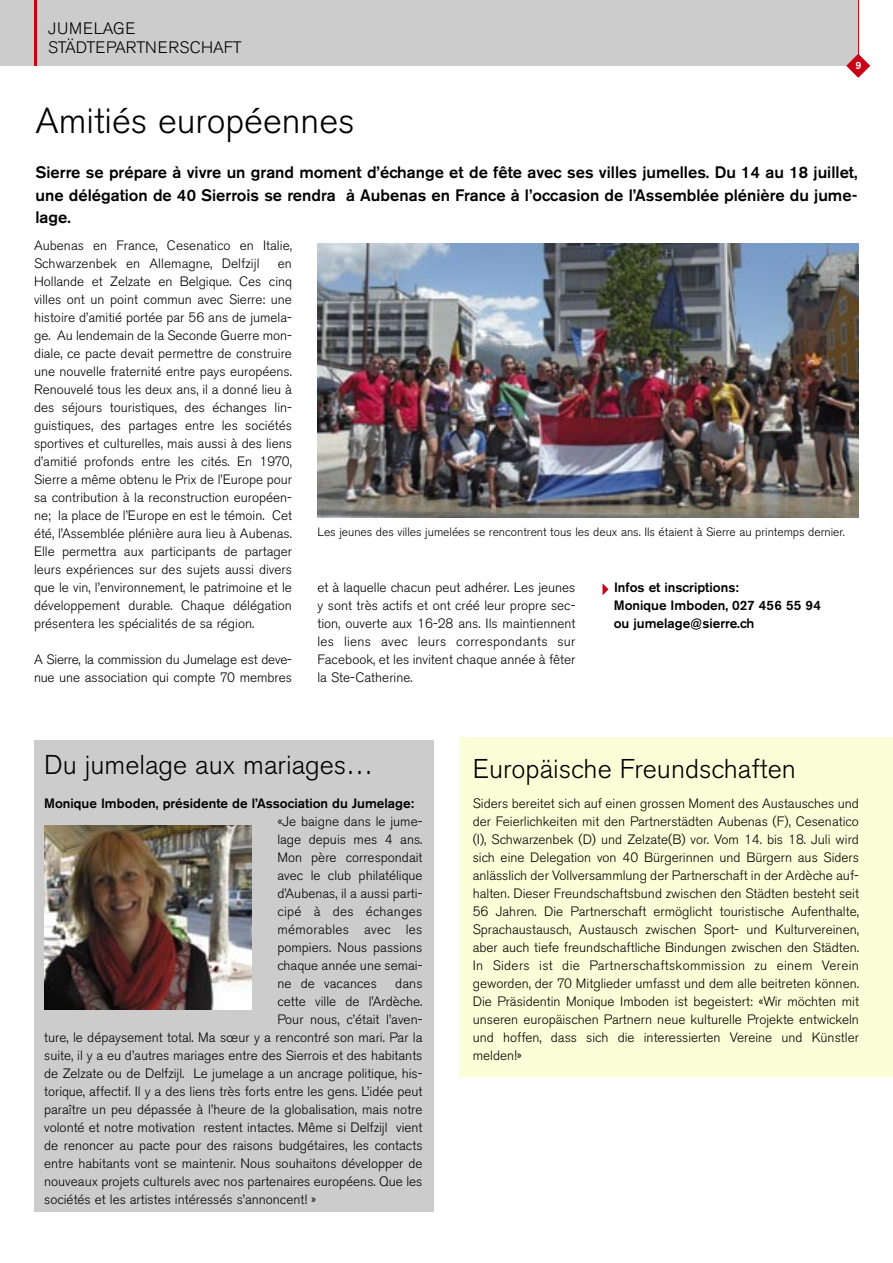
<style>
.page{position:relative;width:893px;height:1263px;background:#fff}
.page>*{position:absolute;margin:0;border:0;box-sizing:border-box;transform-origin:0 0}
.t1{font:300 36px "Akzidenz Grotesk BE";color:#000}
.t2{font:300 27px "Akzidenz Grotesk BE";color:#000}
.t3{font:500 16.5px/22.5px "Akzidenz Grotesk BE";color:#000;text-align:justify}
.t4{font:300 16.5px/19.5px "Akzidenz Grotesk BE";color:#000}
.t5{font:300 13.5px/18px "Akzidenz Grotesk BE";color:#000;text-align:justify}
.t6{font:500 13.5px/18px "Akzidenz Grotesk BE";color:#000}
.t7{font:300 12px "Akzidenz Grotesk BE";color:#000}
.t8{font:500 10.5px "Akzidenz Grotesk BE";color:#fff}
</style>
<div class="page">
<div style="left:34px;top:740px;width:400px;height:472px;background:#ccc"></div>
<div style="left:0;top:0;width:859px;height:66px;background:#ccc"></div>
<svg style="left:846px;top:54px;width:24px;height:24px"></svg>
<hr style="left:858px;top:0;width:1px;height:66px;background:#ca0016">
<svg style="left:602px;top:583px;width:6px;height:12px"></svg>
<img style="left:317px;top:244px;width:542px;height:273px">
<div style="left:459px;top:738px;width:434px;height:339px;background:#fbffd7"></div>
<hr style="left:34px;top:0;width:3px;height:66px;background:#ca0016">
<img style="left:45px;top:825px;width:207px;height:184px">
<p class="t4" style="left:48px;top:20px;width:195px">JUMELAGE<br>STÄDTEPARTNERSCHAFT</p>
<p class="t8" style="left:855px;top:62px;width:7px">9</p>
<h1 class="t1" style="left:36px;top:108px;width:321px">Amitiés européennes</h1>
<p class="t3" style="left:36px;top:163px;width:823px">Sierre se prépare à vivre un grand moment d’échange et de fête avec ses villes jumelles. Du 14 au 18 juillet, une délégation de 40 Sierrois se rendra à Aubenas en France à l’occasion de l’Assemblée plénière du jume&shy;lage.</p>
<p class="t5" style="left:34px;top:238px;width:259px">Aubenas en France, Cesenatico en Italie,<br>Schwarzenbek en Allemagne, Delfzijl</p>
<p class="t5" style="left:34px;top:256px;width:259px;text-indent:244px">en Hollande et Zelzate en Belgique. Ces cinq villes ont un point commun avec Sierre: une histoire d’amitié portée par 56 ans de jumela&shy;ge. Au lendemain de la Seconde Guerre mon&shy;diale, ce pacte devait permettre de construire une nouvelle fraternité entre pays européens.<br>Renouvelé tous les deux ans, il a donné lieu à des séjours touristiques, des échanges lin&shy;guistiques, des partages entre les sociétés sportives et culturelles, mais aussi à des liens d’amitié profonds entre les cités. En 1970, Sierre a même obtenu le Prix de l’Europe pour sa contribution à la reconstruction européen&shy;ne; la place de l’Europe en est le témoin. Cet été, l’Assemblée plénière aura lieu à Aubenas.<br>Elle permettra aux participants de partager leurs expériences sur des sujets aussi divers que le vin, l’environnement, le patrimoine et le développement durable. Chaque délégation présentera les spécialités de sa région.</p>
<p class="t5" style="left:34px;top:652px;width:259px">A Sierre, la commission du Jumelage est deve - nue une association qui compte 70 membres</p>
<p class="t7" style="left:317px;top:527px;width:529px">Les jeunes des villes jumelées se rencontrent tous les deux ans. Ils étaient à Sierre au printemps dernier.</p>
<p class="t5" style="left:317px;top:580px;width:259px">et à laquelle chacun peut adhérer. Les jeunes y sont très actifs et ont créé leur propre sec&shy;tion, ouverte aux 16-28 ans. Ils maintiennent les liens avec leurs correspondants sur Facebook, et les invitent chaque année à fêter la Ste-Catherine.</p>
<p class="t6" style="left:614px;top:580px;width:209px">Infos et inscriptions:<br>Monique Imboden, 027 456 55 94 ou jumelage@sierre.ch</p>
<h2 class="t2" style="left:44px;top:755px;width:331px">Du jumelage aux mariages…</h2>
<p class="t6" style="left:44px;top:796px;width:371px">Monique Imboden, présidente de l’Association du Jumelage:</p>
<p class="t5" style="left:277px;top:814px;width:147px">«Je baigne dans le jume&shy;lage depuis mes 4 ans.<br>Mon père correspondait avec le club philatélique d’Aubenas, il a aussi parti&shy;cipé à des échanges mémorables avec les pompiers. Nous passions chaque année une semai&shy;ne de vacances</p>
<p class="t5" style="left:395px;top:976px;width:29px">dans</p>
<p class="t5" style="left:277px;top:994px;width:147px">cette ville de l’Ardèche.</p>
<p class="t5" style="left:277px;top:1012px;width:147px">Pour nous, c’était l’aven-</p>
<p class="t5" style="left:44px;top:1030px;width:380px">ture, le dépaysement total. Ma sœur y a rencontré son mari. Par la</p>
<p class="t5" style="left:44px;top:1048px;width:380px">suite, il y a eu d’autres mariages entre des Sierrois et des habitants</p>
<p class="t5" style="left:44px;top:1066px;width:380px">de Zelzate ou de Delfzijl. Le jumelage a un ancrage politique, his-</p>
<p class="t5" style="left:44px;top:1084px;width:380px">torique, affectif. Il y a des liens très forts entre les gens. L’idée peut</p>
<p class="t5" style="left:44px;top:1102px;width:380px">paraître un peu dépassée à l’heure de la globalisation, mais notre</p>
<p class="t5" style="left:44px;top:1120px;width:380px">volonté et notre motivation restent intactes. Même si Delfzijl vient</p>
<p class="t5" style="left:44px;top:1138px;width:380px">de renoncer au pacte pour des raisons budgétaires, les contacts</p>
<p class="t5" style="left:44px;top:1156px;width:380px">entre habitants vont se maintenir. Nous souhaitons développer de</p>
<p class="t5" style="left:44px;top:1174px;width:380px">nouveaux projets culturels avec nos partenaires européens. Que les</p>
<p class="t5" style="left:44px;top:1192px;width:274px">sociétés et les artistes intéressés s’annoncent! »</p>
<h2 class="t2" style="left:473px;top:759px;width:325px">Europäische Freundschaften</h2>
<p class="t5" style="left:473px;top:796px;width:388px">Siders bereitet sich auf einen grossen Moment des Austausches und der Feierlichkeiten mit den Partnerstädten Aubenas (F), Cesenatico (I), Schwarzenbek (D) und Zelzate(B) vor. Vom 14. bis 18. Juli wird sich eine Delegation von 40 Bürgerinnen und Bürgern aus Siders anlässlich der Vollversammlung der Partnerschaft in der Ardèche auf&shy;halten. Dieser Freundschaftsbund zwischen den Städten besteht seit 56 Jahren. Die Partnerschaft ermöglicht touristische Aufenthalte, Sprach austausch, Austausch zwischen Sport- und Kulturvereinen, aber auch tiefe freundschaftliche Bindungen zwischen den Städten.<br>In Siders ist die Partnerschaftskommission zu einem Verein geworden, der 70 Mitglieder umfasst und dem alle beitreten können.<br>Die Präsidentin Monique Imboden ist begeistert: «Wir möchten mit unseren europäischen Partnern neue kulturelle Projekte entwickeln und hoffen, dass sich die interessierten Vereine und Künstler melden!»</p>
</div>
